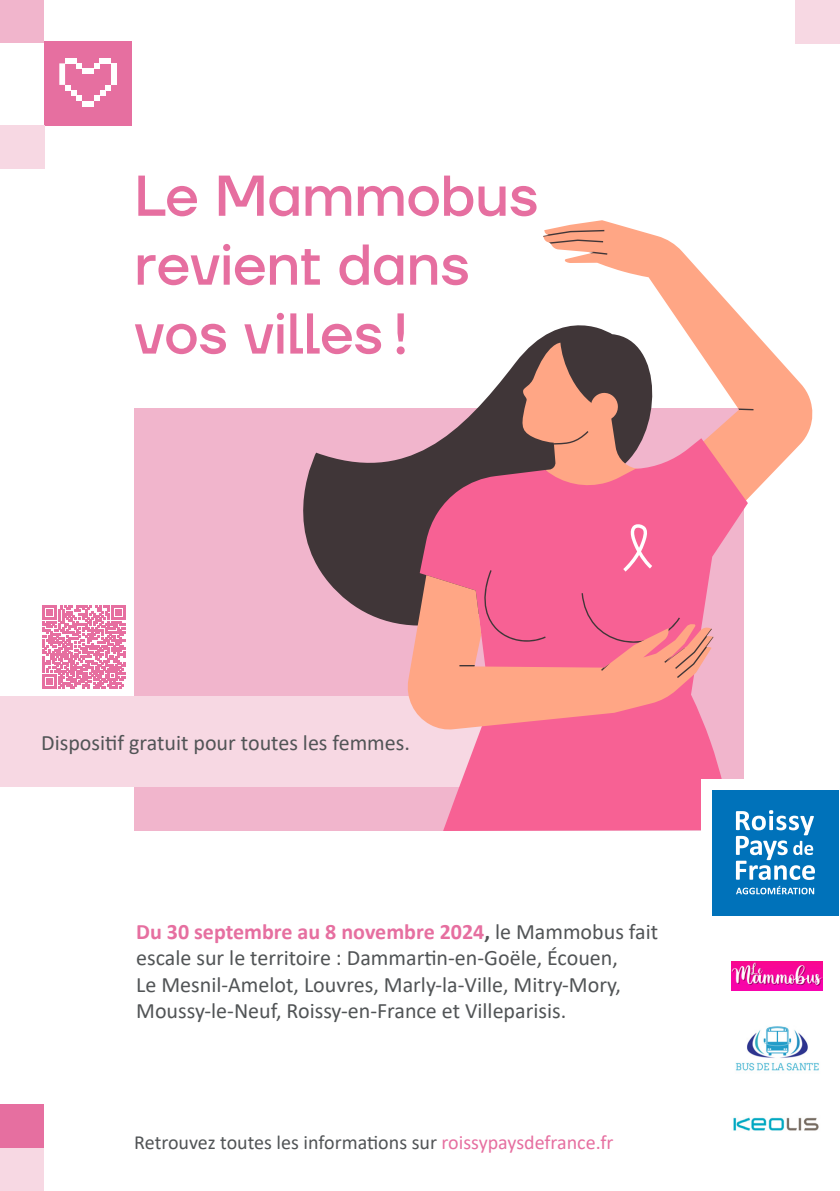
<style>
.page{position:relative;width:840px;height:1191px;background:#fff}
.page>*{position:absolute;margin:0;border:0;box-sizing:border-box;transform-origin:0 0}
.t1{font:500 57.4px/68.8px "TT Firs Neue";color:#e66fa0}
.t2{font:22px/26.4px "Calibri";color:#515456}
.t3{font:20px "Calibri";color:#515456}
.s1{font-weight:700;color:#e66fa0}
.s2{font-weight:700}
.s3{color:#e66fa0}
</style>
<div class="page">
<div style="left:134px;top:409px;width:609px;height:422px;background:#f1b5cc"></div>
<div style="left:44px;top:42px;width:88px;height:84px;background:#e66fa0"></div>
<div style="left:82px;top:69px;width:12px;height:5px;background:#fff"></div>
<svg style="left:94px;top:63px;width:6px;height:6px"></svg>
<svg style="left:94px;top:85px;width:17px;height:16px"></svg>
<div style="left:82px;top:101px;width:12px;height:5px;background:#fff"></div>
<svg style="left:65px;top:85px;width:17px;height:16px"></svg>
<div style="left:111px;top:63px;width:6px;height:22px;background:#fff"></div>
<div style="left:100px;top:58px;width:11px;height:5px;background:#fff"></div>
<svg style="left:77px;top:63px;width:5px;height:6px"></svg>
<div style="left:59px;top:63px;width:6px;height:22px;background:#fff"></div>
<div style="left:65px;top:58px;width:12px;height:5px;background:#fff"></div>
<div style="left:0;top:696px;width:522px;height:91px;background:#f7d8e3"></div>
<svg style="left:280px;top:337px;width:262px;height:288px"></svg>
<svg style="left:542px;top:220px;width:271px;height:285px"></svg>
<svg style="left:419px;top:438px;width:328px;height:393px;fill:#f76194"></svg>
<svg style="left:520px;top:343px;width:119px;height:168px;background:#b76f6c"></svg>
<svg style="left:477px;top:570px;width:68px;height:5px"></svg>
<svg style="left:588px;top:252px;width:19px;height:3px"></svg>
<svg style="left:542px;top:230px;width:62px;height:14px"></svg>
<svg style="left:405px;top:575px;width:308px;height:155px;background:#f5868d"></svg>
<svg style="left:459px;top:665px;width:15px;height:1px"></svg>
<svg style="left:737px;top:408px;width:16px;height:2px"></svg>
<svg style="left:581px;top:593px;width:132px;height:85px;background:#f47a90"></svg>
<svg style="left:623px;top:523px;width:28px;height:48px"></svg>
<img style="left:731px;top:961px;width:91px;height:29px">
<img style="left:735px;top:1026px;width:84px;height:45px">
<img style="left:733px;top:1117px;width:86px;height:14px">
<div style="left:0;top:0;width:44px;height:42px;background:#f1b5cc"></div>
<div style="left:701px;top:779px;width:138px;height:147px;background:#fff"></div>
<div style="left:711px;top:789px;width:126px;height:126px;background:#0072ba"></div>
<svg style="left:735px;top:810px;width:79px;height:70px"></svg>
<svg style="left:736px;top:886px;width:77px;height:8px"></svg>
<div style="left:0;top:1147px;width:44px;height:44px;background:#f7d8e3"></div>
<div style="left:0;top:1104px;width:44px;height:43px;background:#e66fa0"></div>
<svg style="left:42px;top:605px;width:84px;height:83px"></svg>
<div style="left:0;top:125px;width:45px;height:44px;background:#f7d8e3"></div>
<div style="left:795px;top:0;width:44px;height:43px;background:#f7d8e3"></div>
<p class="t1" style="left:134px;top:161px;width:405px">Le Mammobus revient dans vos villes !</p>
<p class="t2" style="left:41px;top:728px;width:370px">Dispositif gratuit pour toutes les femmes.</p>
<p class="t2" style="left:136px;top:918px;width:523px"><span class="s1">Du 30 septembre au 8 novembre 2024</span><span class="s2">,</span> le Mammobus fait escale sur le territoire : Dammartin-en-Goële, Écouen,</p>
<p class="t2" style="left:136px;top:970px;width:486px">Le Mesnil-Amelot, Louvres, Marly-la-Ville, Mitry-Mory,<br>Moussy-le-Neuf, Roissy-en-France et Villeparisis.</p>
<p class="t3" style="left:134px;top:1128px;width:480px">Retrouvez toutes les informations sur <span class="s3">roissypaysdefrance.fr</span></p>
</div>
